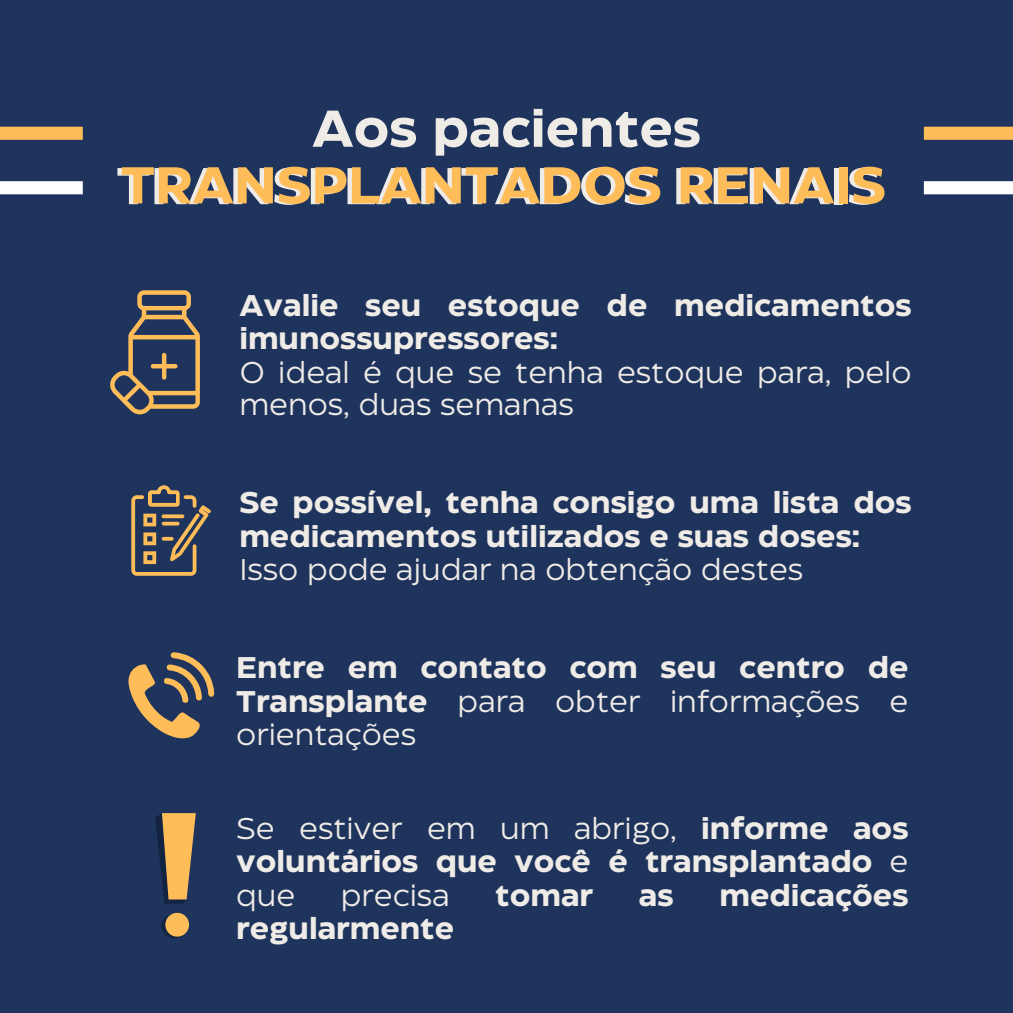
<style>
.page{position:relative;width:1013px;height:1013px;background:#fff}
.page>*{position:absolute;margin:0;border:0;box-sizing:border-box;transform-origin:0 0}
.t1{font:700 51.62px "Eastman Roman";color:#ffbd59}
.t2{font:700 51.62px "Eastman Roman";color:#efebe7}
.t3{font:700 29.88px/33.2px "Eastman Roman";color:#efebe7}
.t4{font:29.88px/32.4px "Eastman Roman";color:#efebe7}
.s1{font-weight:400}
</style>
<div class="page">
<div style="left:0;top:0;width:1012px;height:1012px;background:#1f345d"></div>
<div style="left:0;top:127px;width:83px;height:13px;background:#ffbd59"></div>
<div style="left:0;top:181px;width:83px;height:13px;background:#fff"></div>
<div style="left:923px;top:127px;width:89px;height:13px;background:#ffbd59"></div>
<div style="left:923px;top:181px;width:89px;height:13px;background:#fff"></div>
<svg style="left:110px;top:290px;width:90px;height:124px"></svg>
<svg style="left:131px;top:485px;width:80px;height:91px"></svg>
<svg style="left:128px;top:652px;width:86px;height:87px"></svg>
<svg style="left:155px;top:813px;width:41px;height:90px"></svg>
<svg style="left:161px;top:912px;width:28px;height:26px"></svg>
<h1 class="t2" style="left:312px;top:109px;width:390px">Aos pacientes</h1>
<p class="t1" style="left:121px;top:165px;width:766px">TRANSPLANTADOS RENAIS</p>
<h1 class="t3" style="left:239px;top:291px;width:674px">Avalie seu estoque de medicamentos imunossupressores:</h1>
<p class="t4" style="left:239px;top:358px;width:674px">O ideal é que se tenha estoque para, pelo menos, duas semanas</p>
<p class="t3" style="left:239px;top:488px;width:674px">Se possível, tenha consigo uma lista dos medicamentos utilizados e suas doses:</p>
<p class="t4" style="left:239px;top:555px;width:565px">Isso pode ajudar na obtenção destes</p>
<p class="t3" style="left:236px;top:653px;width:674px;text-align:justify">Entre em contato com seu centro de Transplante <span class="s1">para obter informações e orientações</span></p>
<p class="t3" style="left:236px;top:814px;width:674px;text-align:justify"><span class="s1">Se estiver em um abrigo,</span> informe aos voluntários que você é transplantado <span class="s1">e que</span></p>
<p class="t4" style="left:341px;top:880px;width:110px">precisa</p>
<p class="t3" style="left:495px;top:880px;width:99px">tomar</p>
<p class="t3" style="left:639px;top:880px;width:36px">as</p>
<p class="t3" style="left:719px;top:880px;width:190px">medicações</p>
<p class="t3" style="left:236px;top:913px;width:219px">regularmente</p>
</div>
